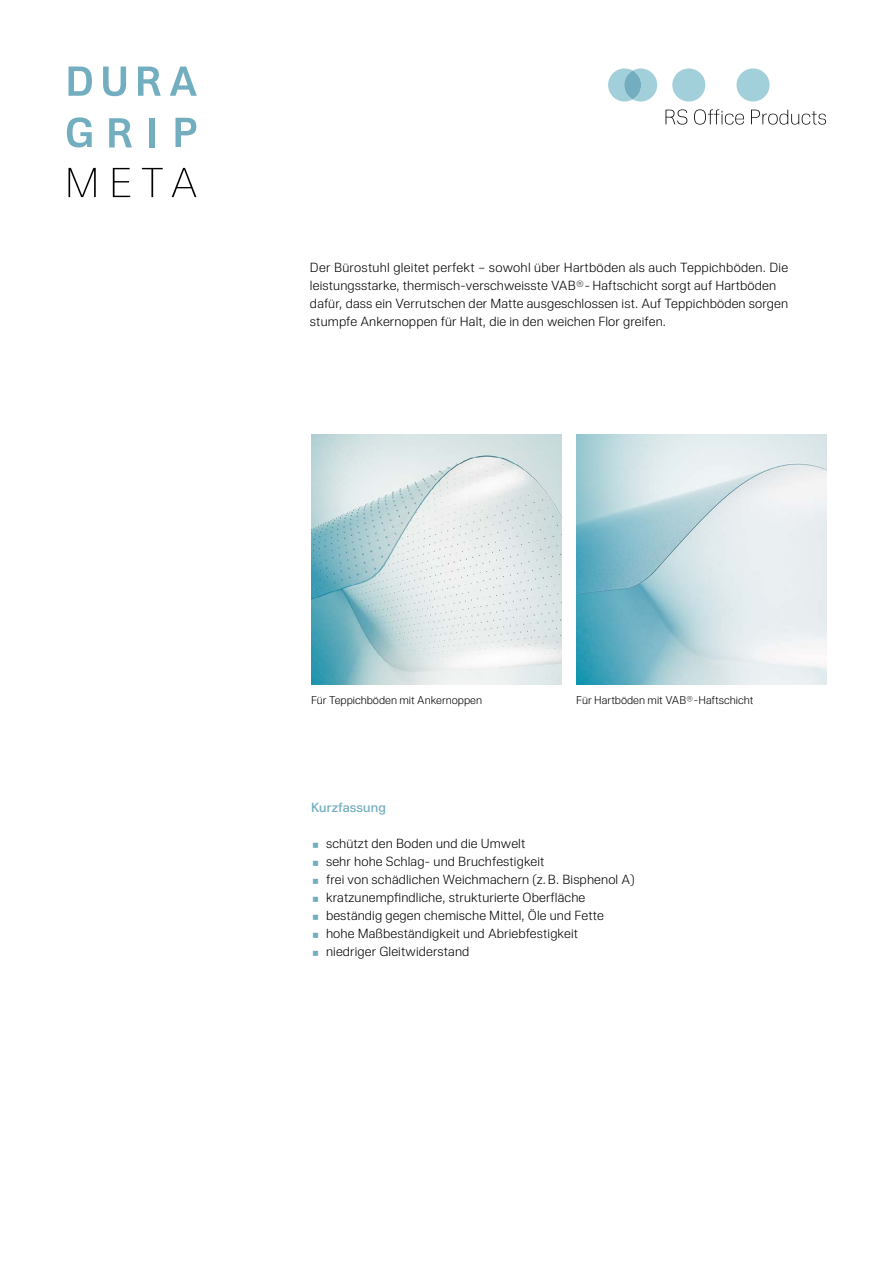
<style>
.page{position:relative;width:893px;height:1263px;background:#fff}
.page>*{position:absolute;margin:0;border:0;box-sizing:border-box;transform-origin:0 0}
.t1{font:300 13.2px/18px "Nuber Next";letter-spacing:.01em;color:#000}
.t2{font:600 13.2px "Nuber Next";letter-spacing:.01em;color:#72aebf}
.t3{font:300 11.25px "Nuber Next";color:#000}
</style>
<div class="page">
<div style="left:672px;top:68px;width:33px;height:34px;background:#a2d0da;border-radius:50%"></div>
<div style="left:736px;top:68px;width:34px;height:34px;background:#a2d0da;border-radius:50%"></div>
<svg style="left:608px;top:68px;width:49px;height:34px"></svg>
<div style="left:624px;top:71px;width:17px;height:28px;background:#72aebf;border-radius:50%"></div>
<svg style="left:665px;top:109px;width:161px;height:16px"></svg>
<img style="left:311px;top:434px;width:250px;height:250px">
<img style="left:576px;top:434px;width:250px;height:250px">
<svg style="left:69px;top:67px;width:23px;height:29px"></svg>
<svg style="left:103px;top:67px;width:23px;height:29px"></svg>
<svg style="left:138px;top:67px;width:23px;height:29px"></svg>
<svg style="left:170px;top:67px;width:27px;height:29px"></svg>
<svg style="left:67px;top:117px;width:25px;height:30px"></svg>
<svg style="left:109px;top:118px;width:23px;height:29px"></svg>
<div style="left:149px;top:118px;width:6px;height:29px;background:#72aebf"></div>
<svg style="left:175px;top:118px;width:21px;height:29px"></svg>
<svg style="left:69px;top:168px;width:27px;height:29px"></svg>
<svg style="left:113px;top:168px;width:17px;height:29px"></svg>
<svg style="left:142px;top:168px;width:21px;height:29px"></svg>
<svg style="left:172px;top:168px;width:24px;height:29px"></svg>
<p class="t1" style="left:310px;top:258px;width:480px">Der Bürostuhl gleitet perfekt – sowohl über Hartböden als auch Teppichböden. Die leistungsstarke, thermisch-verschweisste VAB®-Haftschicht sorgt auf Hartböden dafür, dass ein Verrutschen der Matte ausgeschlossen ist. Auf Teppichböden sorgen stumpfe Ankernoppen für Halt, die in den weichen Flor greifen.</p>
<p class="t3" style="left:311px;top:693px;width:172px">Für Teppichböden mit Ankernoppen</p>
<p class="t3" style="left:576px;top:693px;width:179px">Für Hartböden mit VAB®-Haftschicht</p>
<p class="t2" style="left:311px;top:798px;width:76px">Kurzfassung</p>
<p class="t1" style="left:326px;top:834px;width:310px">schützt den Boden und die Umwelt<br>sehr hohe Schlag- und Bruchfestigkeit<br>frei von schädlichen Weichmachern (z. B. Bisphenol A) kratzunempfindliche, strukturierte Oberfläche beständig gegen chemische Mittel, Öle und Fette hohe Maßbeständigkeit und Abriebfestigkeit<br>niedriger Gleitwiderstand</p>
</div>
